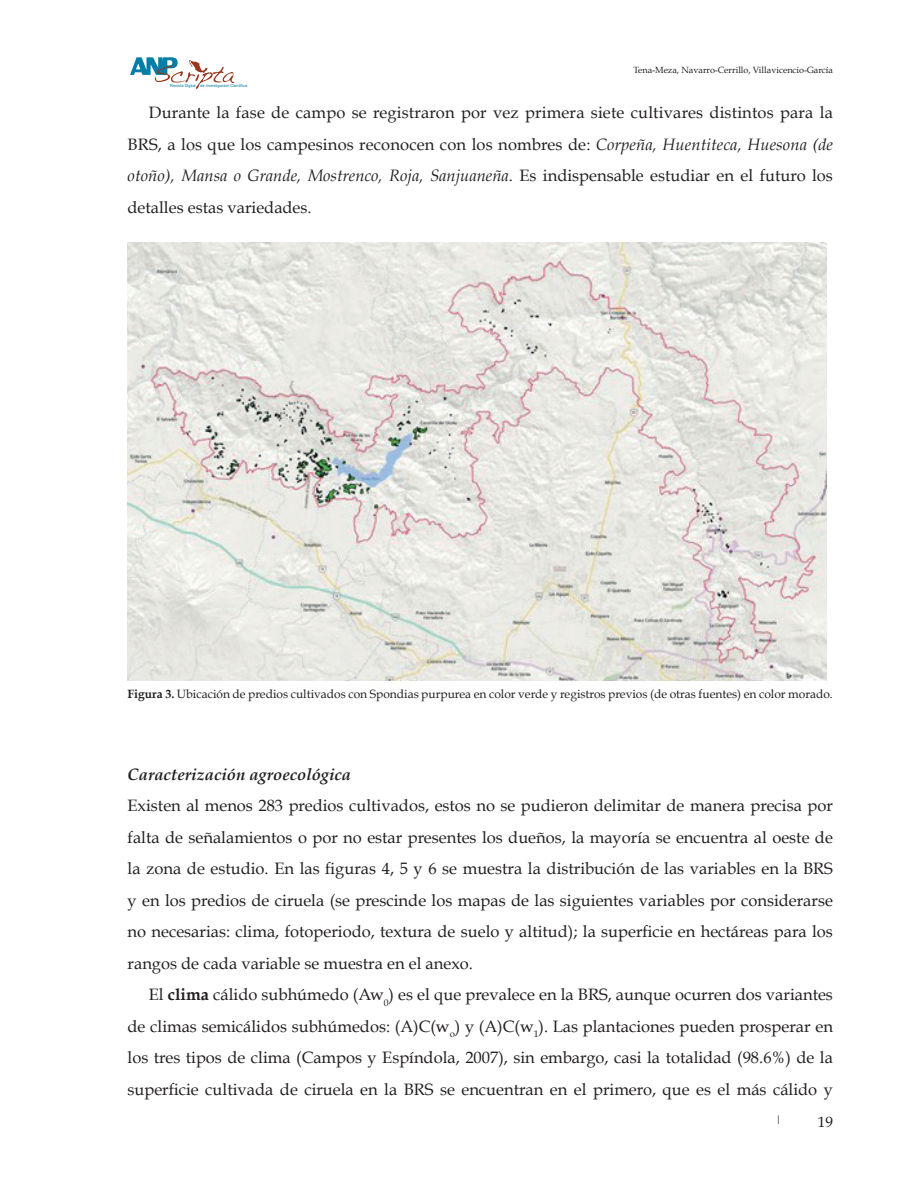
<style>
.page{position:relative;width:918px;height:1188px;background:#fff}
.page>*{position:absolute;margin:0;border:0;box-sizing:border-box;transform-origin:0 0}
.t1{font:16.5px/31.5px "Book Antiqua";color:#231f20;text-align:justify}
.t2{font:italic 700 16.5px "Book Antiqua";color:#231f20}
.t3{font:15px "Book Antiqua";color:#231f20}
.t4{font:12px "Book Antiqua";color:#231f20}
.t5{font:9px "Book Antiqua";color:#231f20}
.t6{font:4.05px "Arial";color:#007ea5}
.s1{font-style:italic}
.s2{font-weight:700}
</style>
<div class="page">
<svg style="left:130px;top:57px;width:104px;height:32px"></svg>
<img style="left:127px;top:243px;width:699px;height:438px">
<p class="t5" style="left:633px;top:64px;width:201px">Tena-Meza, Navarro-Cerrillo, Villavicencio-García</p>
<p class="t1" style="left:128px;top:97px;width:707px;text-indent:21px">Durante la fase de campo se registraron por vez primera siete cultivares distintos para la BRS, a los que los campesinos reconocen con los nombres de: <span class="s1">Corpeña, Huentiteca, Huesona (de otoño), Mansa o Grande, Mostrenco, Roja, Sanjuaneña</span>. Es indispensable estudiar en el futuro los detalles estas variedades.</p>
<p class="t6" style="left:170px;top:84px;width:79px">Revista Digital de Investigación Científica</p>
<p class="t4" style="left:128px;top:686px;width:707px"><span class="s2">Figura 3.</span> Ubicación de predios cultivados con Spondias purpurea en color verde y registros previos (de otras fuentes) en color morado.</p>
<p class="t2" style="left:128px;top:765px;width:225px">Caracterización agroecológica</p>
<p class="t1" style="left:128px;top:790px;width:707px">Existen al menos 283 predios cultivados, estos no se pudieron delimitar de manera precisa por falta de señalamientos o por no estar presentes los dueños, la mayoría se encuentra al oeste de la zona de estudio. En las figuras 4, 5 y 6 se muestra la distribución de las variables en la BRS y en los predios de ciruela (se prescinde los mapas de las siguientes variables por considerarse no necesarias: clima, fotoperiodo, textura de suelo y altitud); la superficie en hectáreas para los rangos de cada variable se muestra en el anexo.</p>
<p class="t1" style="left:128px;top:979px;width:707px;text-indent:21px">El <span class="s2">clima</span> cálido subhúmedo (Aw<sub>0</sub>) es el que prevalece en la BRS, aunque ocurren dos variantes de climas semicálidos subhúmedos: (A)C(w<sub>o</sub>) y (A)C(w<sub>1</sub>). Las plantaciones pueden prosperar en los tres tipos de clima (Campos y Espíndola, 2007), sin embargo, casi la totalidad (98.6%) de la superficie cultivada de ciruela en la BRS se encuentran en el primero, que es el más cálido y</p>
<p class="t5" style="left:776px;top:1114px;width:7px">|</p>
<p class="t3" style="left:818px;top:1112px;width:16px">19</p>
</div>
